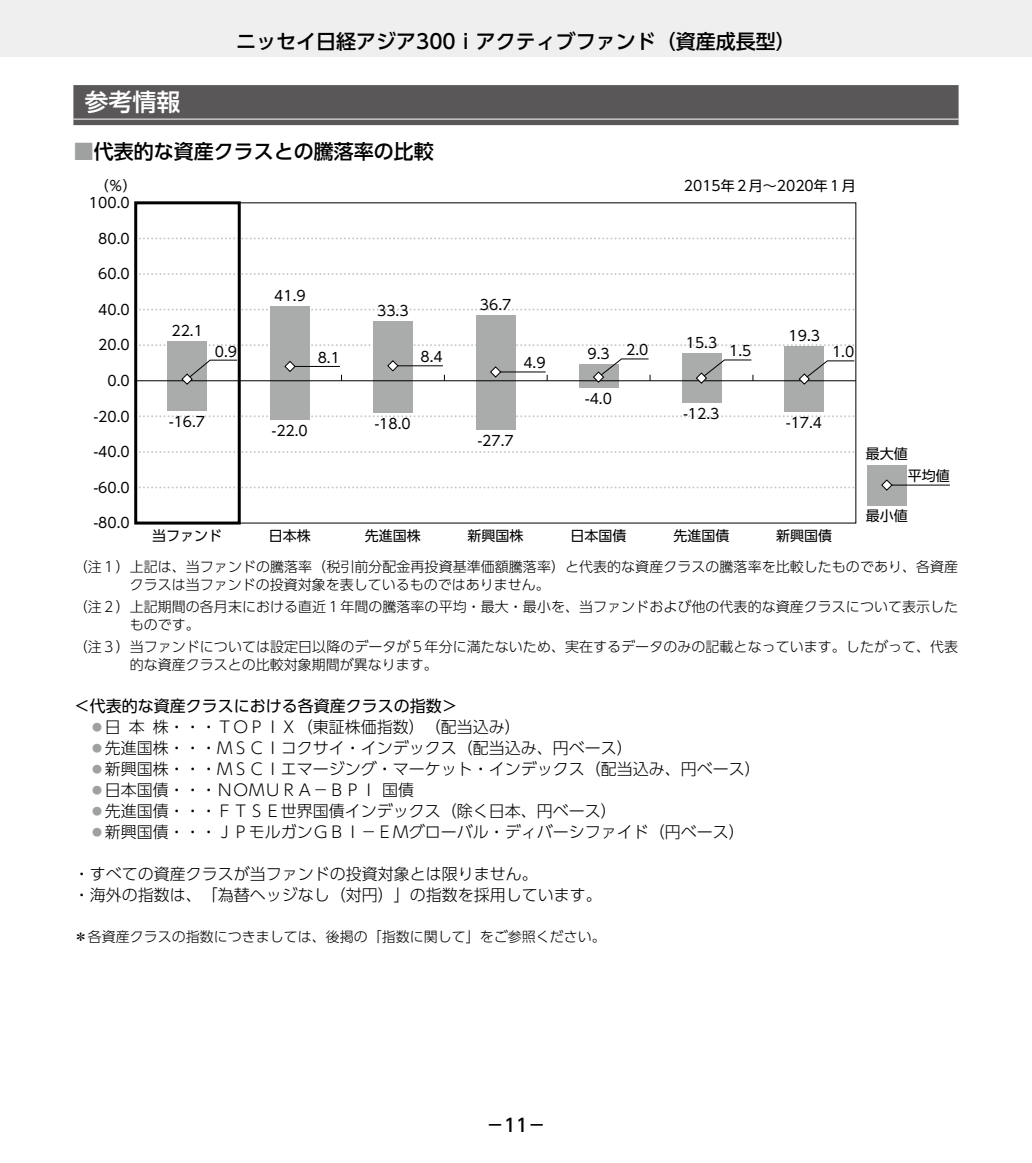
<style>
.page{position:relative;width:1032px;height:1163px;background:#fff}
.page>*{position:absolute;margin:0;border:0;box-sizing:border-box;transform-origin:0 0}
.t1{font:500 24px "UD Shin Go Pro";color:#fff}
.t2{font:500 20px "UD Shin Go Pro";color:#000}
.t3{font:500 18px "UD Shin Go Pro";color:#000}
.t4{font:300 16px/21px "UD Shin Go Pro";color:#000}
.t5{font:16px "UD Shin Go Pro";color:#000}
.t6{font:300 14px/18px "UD Shin Go Pro";letter-spacing:.005em;color:#000}
.t7{font:14px/17px "UD Shin Go Pro";color:#000;text-align:center}
.s1{color:#9fa0a0}
.s2{font-size:10px;color:#9fa0a0}
</style>
<div class="page">
<div style="left:0;top:0;width:1032px;height:57px;background:#efefef"></div>
<div style="left:73px;top:85px;width:885px;height:40px;background:#595757"></div>
<hr style="left:73px;top:119px;width:885px;height:1px;background:#fff">
<svg style="left:139px;top:486px;width:715px;height:2px"></svg>
<svg style="left:139px;top:451px;width:715px;height:2px"></svg>
<svg style="left:139px;top:415px;width:715px;height:2px"></svg>
<svg style="left:139px;top:344px;width:715px;height:2px"></svg>
<svg style="left:139px;top:308px;width:715px;height:2px"></svg>
<svg style="left:139px;top:273px;width:715px;height:2px"></svg>
<svg style="left:139px;top:237px;width:715px;height:2px"></svg>
<div style="left:134px;top:201px;width:107px;height:323px;border:3px solid #000"></div>
<div style="left:270px;top:306px;width:39px;height:114px;background:#aaabab"></div>
<div style="left:373px;top:321px;width:39px;height:91px;background:#aaabab"></div>
<div style="left:476px;top:315px;width:39px;height:115px;background:#aaabab"></div>
<div style="left:579px;top:364px;width:39px;height:24px;background:#aaabab"></div>
<div style="left:682px;top:353px;width:39px;height:49px;background:#aaabab"></div>
<div style="left:785px;top:346px;width:39px;height:65px;background:#aaabab"></div>
<hr style="left:290px;top:366px;width:50px;height:1px;background:#000">
<svg style="left:284px;top:361px;width:12px;height:11px"></svg>
<hr style="left:393px;top:365px;width:50px;height:1px;background:#000">
<svg style="left:387px;top:360px;width:12px;height:12px"></svg>
<hr style="left:496px;top:371px;width:50px;height:1px;background:#000">
<svg style="left:490px;top:366px;width:12px;height:12px"></svg>
<div style="left:168px;top:341px;width:39px;height:69px;background:#aaabab"></div>
<hr style="left:136px;top:380px;width:720px;height:1px;background:#000">
<svg style="left:592px;top:358px;width:58px;height:25px"></svg>
<svg style="left:695px;top:359px;width:58px;height:25px"></svg>
<svg style="left:798px;top:360px;width:57px;height:25px"></svg>
<svg style="left:181px;top:359px;width:58px;height:26px"></svg>
<div style="left:867px;top:465px;width:39px;height:40px;background:#aaabab"></div>
<hr style="left:887px;top:484px;width:63px;height:1px;background:#000">
<svg style="left:881px;top:479px;width:12px;height:12px"></svg>
<h2 class="t2" style="left:236px;top:25px;width:561px">ニッセイ日経アジア300ｉアクティブファンド（資産成長型）</h2>
<h1 class="t1" style="left:84px;top:82px;width:97px">参考情報</h1>
<h2 class="t2" style="left:74px;top:135px;width:362px"><span class="s1">■</span>代表的な資産クラスとの騰落率の比較</h2>
<p class="t7" style="left:89px;top:177px;width:49px">（％）<br>100.0</p>
<p class="t7" style="left:98px;top:229px;width:33px">80.0</p>
<p class="t7" style="left:98px;top:265px;width:33px">60.0</p>
<p class="t7" style="left:98px;top:300px;width:33px">40.0</p>
<p class="t7" style="left:98px;top:336px;width:33px">20.0</p>
<p class="t7" style="left:107px;top:372px;width:24px">0.0</p>
<p class="t7" style="left:94px;top:407px;width:37px">-20.0</p>
<p class="t7" style="left:94px;top:443px;width:37px">-40.0</p>
<p class="t7" style="left:94px;top:478px;width:37px">-60.0</p>
<p class="t7" style="left:171px;top:322px;width:33px">22.1</p>
<p class="t7" style="left:215px;top:342px;width:24px">0.9</p>
<p class="t7" style="left:169px;top:412px;width:37px">-16.7</p>
<p class="t7" style="left:274px;top:286px;width:33px">41.9</p>
<p class="t7" style="left:377px;top:302px;width:33px">33.3</p>
<p class="t7" style="left:318px;top:348px;width:24px">8.1</p>
<p class="t7" style="left:421px;top:348px;width:24px">8.4</p>
<p class="t7" style="left:272px;top:422px;width:37px">-22.0</p>
<p class="t7" style="left:375px;top:415px;width:37px">-18.0</p>
<p class="t7" style="left:480px;top:296px;width:33px">36.7</p>
<p class="t7" style="left:523px;top:354px;width:24px">4.9</p>
<p class="t7" style="left:478px;top:432px;width:37px">-27.7</p>
<p class="t7" style="left:684px;top:177px;width:173px">2015年２月～2020年１月</p>
<p class="t7" style="left:587px;top:345px;width:24px">9.3</p>
<p class="t7" style="left:585px;top:390px;width:28px">-4.0</p>
<p class="t7" style="left:788px;top:327px;width:33px">19.3</p>
<p class="t7" style="left:686px;top:334px;width:33px">15.3</p>
<p class="t7" style="left:626px;top:341px;width:24px">2.0</p>
<p class="t7" style="left:729px;top:342px;width:24px">1.5</p>
<p class="t7" style="left:832px;top:343px;width:24px">1.0</p>
<p class="t7" style="left:683px;top:404px;width:37px">-12.3</p>
<p class="t7" style="left:786px;top:413px;width:37px">-17.4</p>
<p class="t7" style="left:94px;top:514px;width:37px">-80.0</p>
<p class="t7" style="left:152px;top:527px;width:71px">当ファンド</p>
<p class="t7" style="left:269px;top:527px;width:43px">日本株</p>
<p class="t7" style="left:365px;top:527px;width:57px">先進国株</p>
<p class="t7" style="left:468px;top:527px;width:57px">新興国株</p>
<p class="t7" style="left:570px;top:527px;width:57px">日本国債</p>
<p class="t7" style="left:673px;top:527px;width:57px">先進国債</p>
<p class="t7" style="left:776px;top:527px;width:57px">新興国債</p>
<p class="t7" style="left:866px;top:445px;width:43px">最大値</p>
<p class="t7" style="left:908px;top:467px;width:43px">平均値</p>
<p class="t7" style="left:866px;top:507px;width:43px">最小値</p>
<p class="t6" style="left:130px;top:557px;width:830px;text-indent:-56px">（注１）上記は、当ファンドの騰落率（税引前分配金再投資基準価額騰落率）と代表的な資産クラスの騰落率を比較したものであり、各資産クラスは当ファンドの投資対象を表しているものではありません。</p>
<p class="t6" style="left:130px;top:597px;width:830px;text-indent:-56px">（注２）上記期間の各月末における直近１年間の騰落率の平均・最大・最小を、当ファンドおよび他の代表的な資産クラスについて表示したものです。</p>
<p class="t6" style="left:130px;top:637px;width:830px;text-indent:-56px">（注３）当ファンドについては設定日以降のデータが５年分に満たないため、実在するデータのみの記載となっています。したがって、代表的な資産クラスとの比較対象期間が異なります。</p>
<p class="t5" style="left:74px;top:693px;width:386px">＜代表的な資産クラスにおける各資産クラスの指数＞</p>
<p class="t4" style="left:92px;top:716px;width:430px"><span class="s2">●</span> 日本株・・・ＴＯＰＩＸ（東証株価指数）（配当込み）</p>
<p class="t4" style="left:92px;top:737px;width:542px"><span class="s2">●</span> 先進国株・・・ＭＳＣＩコクサイ・インデックス（配当込み、円ベース）</p>
<p class="t4" style="left:92px;top:758px;width:670px"><span class="s2">●</span> 新興国株・・・ＭＳＣＩエマージング・マーケット・インデックス（配当込み、円ベース）</p>
<p class="t4" style="left:92px;top:779px;width:323px"><span class="s2">●</span> 日本国債・・・ＮＯＭＵＲＡ－ＢＰＩ 国債</p>
<p class="t4" style="left:92px;top:800px;width:526px"><span class="s2">●</span> 先進国債・・・ＦＴＳＥ世界国債インデックス（除く日本、円ベース）</p>
<p class="t4" style="left:92px;top:821px;width:654px"><span class="s2">●</span> 新興国債・・・ＪＰモルガンＧＢＩ－ＥＭグローバル・ディバーシファイド（円ベース）</p>
<p class="t4" style="left:74px;top:863px;width:530px">・すべての資産クラスが当ファンドの投資対象とは限りません。<br>・海外の指数は、「為替ヘッジなし（対円）」の指数を採用しています。</p>
<p class="t6" style="left:74px;top:926px;width:534px">＊各資産クラスの指数につきましては、後掲の「指数に関して」をご参照ください。</p>
<p class="t3" style="left:486px;top:1110px;width:61px">－11－</p>
</div>
